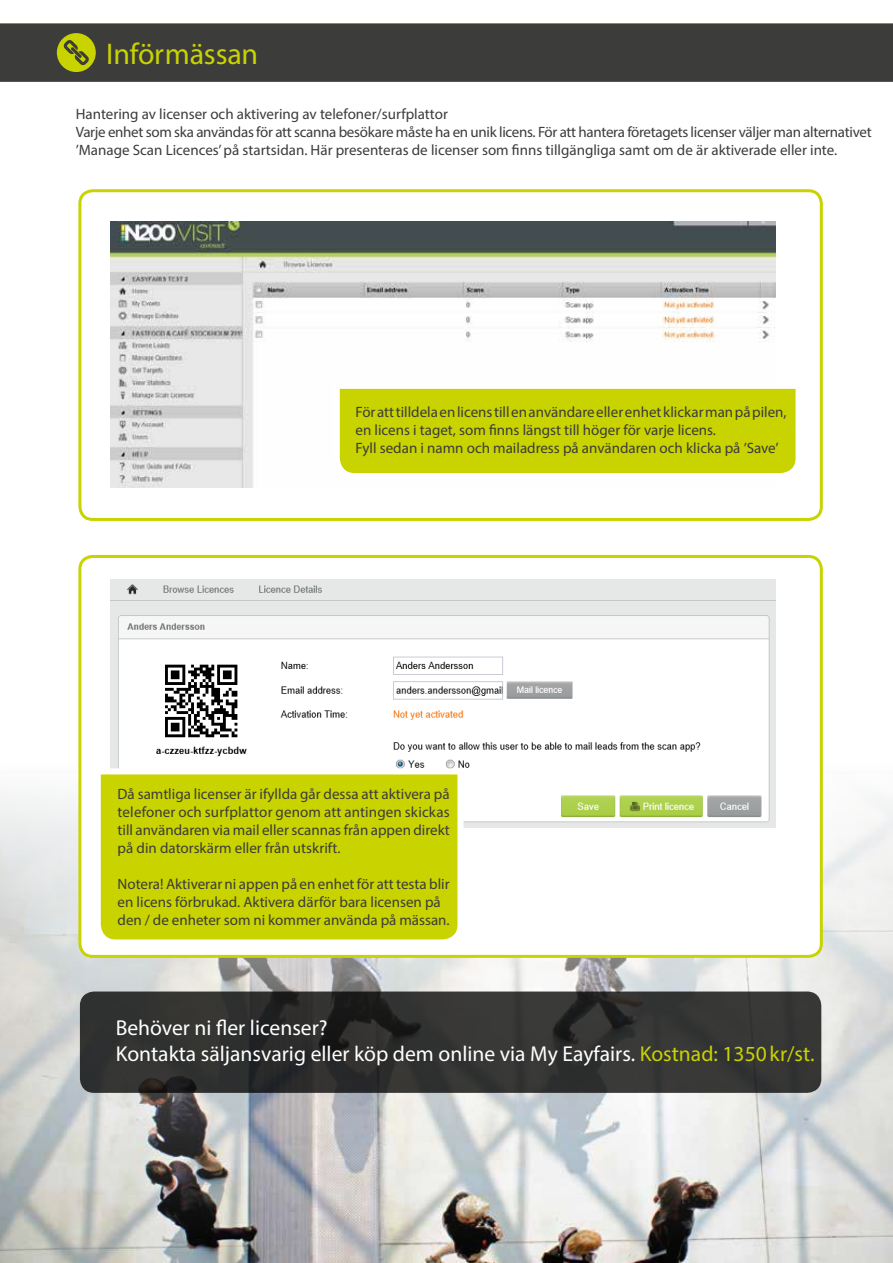
<style>
.page{position:relative;width:893px;height:1263px;background:#fff}
.page>*{position:absolute;margin:0;border:0;box-sizing:border-box;transform-origin:0 0}
.t1{font:30px "Myriad Pro";letter-spacing:-.005em;color:#c8d300}
.t2{font:21.6px/26px "Myriad Pro";color:#fff}
.t3{font:15px/18px "Myriad Pro";color:#3c3c3b}
.s1{color:#c8d300}
</style>
<div class="page">
<img style="left:0;top:796px;width:893px;height:467px">
<svg style="left:80px;top:991px;width:741px;height:102px;background:#313231"></svg>
<div style="left:0;top:23px;width:893px;height:59px;background:#3c3c3b"></div>
<svg style="left:57px;top:33px;width:39px;height:39px;background:#959c15"></svg>
<div style="left:78px;top:189px;width:745px;height:332px;border:3px solid #c8d300;border-radius:13px"></div>
<div style="left:80px;top:556px;width:741px;height:400px;background:#fff;border-radius:13px"></div>
<div style="left:78px;top:555px;width:745px;height:403px;border:3px solid #c8d300;border-radius:13px"></div>
<img style="left:110px;top:222px;width:666px;height:265px">
<img style="left:110px;top:579px;width:666px;height:249px">
<svg style="left:331px;top:380px;width:465px;height:102px"></svg>
<svg style="left:100px;top:765px;width:366px;height:175px;background:#ccd615"></svg>
<h1 class="t1" style="left:106px;top:35px;width:154px">Inför mässan</h1>
<p class="t3" style="left:76px;top:105px;width:797px">Hantering av licenser och aktivering av telefoner/surfplattor<br>Varje enhet som ska användas för att scanna besökare måste ha en unik licens. För att hantera företagets licenser väljer man alternativet ’Manage Scan Licences’ på startsidan. Här presenteras de licenser som finns tillgängliga samt om de är aktiverade eller inte.</p>
<p class="t3" style="left:356px;top:402px;width:433px">För att tilldela en licens till en användare eller enhet klickar man på pilen, en licens i taget, som finns längst till höger för varje licens.<br>Fyll sedan i namn och mailadress på användaren och klicka på ’Save’</p>
<p class="t3" style="left:118px;top:785px;width:334px;text-align:justify">Då samtliga licenser är ifyllda går dessa att aktivera på telefoner och surfplattor genom att antingen skickas till användaren via mail eller scannas från appen direkt på din datorskärm eller från utskrift.</p>
<p class="t3" style="left:118px;top:875px;width:334px">Notera! Aktiverar ni appen på en enhet för att testa blir en licens förbrukad. Aktivera därför bara licensen på den / de enheter som ni kommer använda på mässan.</p>
<h2 class="t2" style="left:116px;top:1015px;width:700px">Behöver ni fler licenser?<br>Kontakta säljansvarig eller köp dem online via My Eayfairs. <span class="s1">Kostnad: 1350kr/st.</span></h2>
</div>
